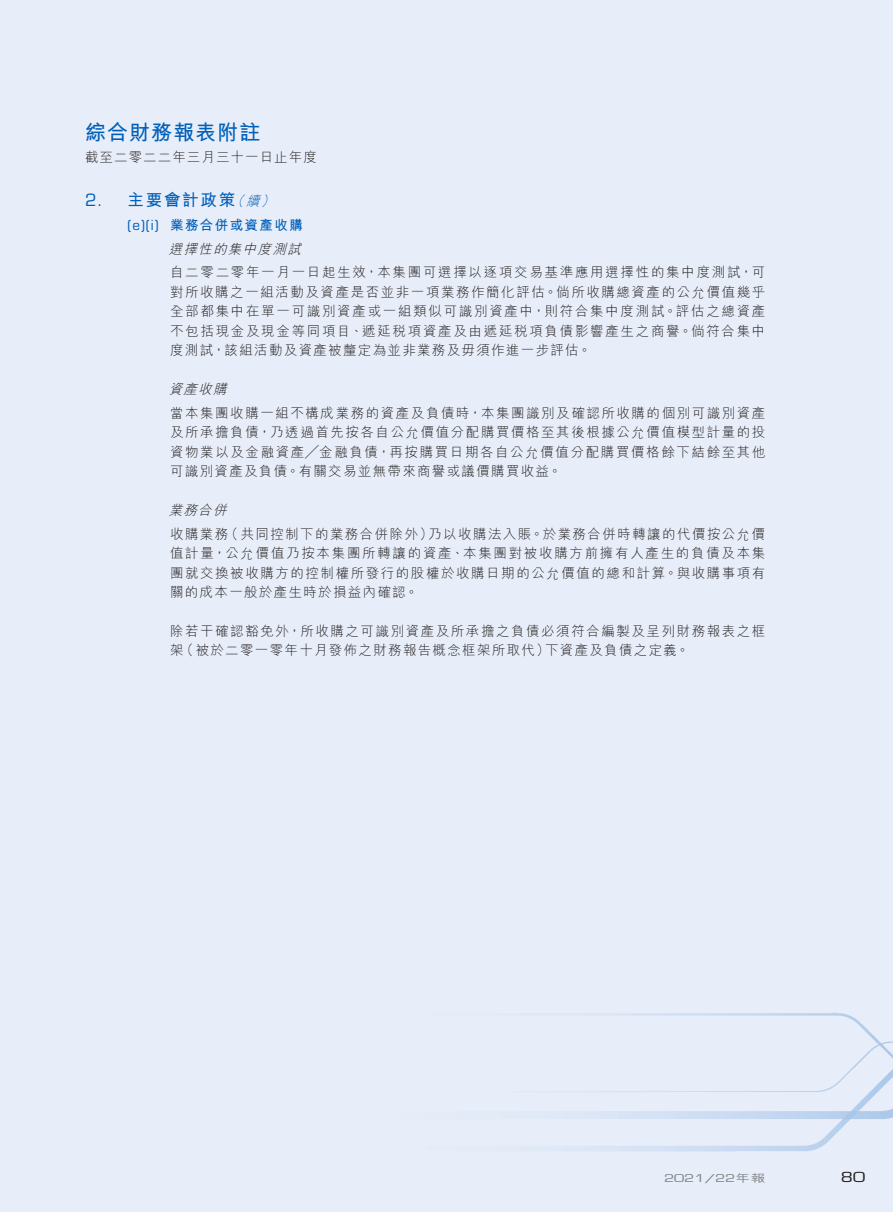
<style>
.page{position:relative;width:893px;height:1212px;background:#fff}
.page>*{position:absolute;margin:0;border:0;box-sizing:border-box;transform-origin:0 0}
.t1{font:700 21px "M Hei HK";letter-spacing:.05em;color:#005fb9}
.t2{font:700 16.5px "M Hei HK";letter-spacing:.105em;color:#005fb9}
.t3{font:16.5px "Eurostile LT Std";color:#005fb9}
.t4{font:300 13.5px/19.5px "M Hei HK";letter-spacing:.105em;color:#231f20;text-align:justify}
.t5{font:italic 300 13.5px "M Hei HK";color:#231f20}
.t6{font:300 13.5px "M Hei HK";letter-spacing:.08em;color:#231f20}
.t7{font:700 13.5px "M Hei HK";letter-spacing:.105em;color:#005fb9}
.t8{font:13.5px "Eurostile LT Std";color:#005fb9}
.t9{font:italic 300 13.5px "M Hei HK";color:#005fb9}
.t10{font:13.5px "Eurostile LT Std";color:#231f20;scale:1.3 1}
.t11{font:10.5px "Eurostile LT Std";letter-spacing:-.005em;color:#808285;scale:1.4 1}
.s1{font-family:"M Hei HK";font-weight:500}
</style>
<div class="page">
<h1 class="t1" style="left:85px;top:117px;width:177px">綜合財務報表附註</h1>
<p class="t6" style="left:85px;top:150px;width:233px">截至二零二二年三月三十一日止年度</p>
<p class="t3" style="left:85px;top:190px;width:19px">2.</p>
<p class="t2" style="left:128px;top:188px;width:109px">主要會計政策</p>
<p class="t9" style="left:231px;top:194px;width:34px">（續</p>
<p class="t9" style="left:261px;top:194px;width:19px">(</p>
<p class="t8" style="left:128px;top:217px;width:33px">e( )(i)</p>
<p class="t7" style="left:170px;top:215px;width:134px">業務合併或資產收購</p>
<p class="t5" style="left:169px;top:242px;width:137px">選擇性的集中度測試</p>
<p class="t4" style="left:170px;top:262px;width:597px">自二零二零年一月一日起生效，本集團可選擇以逐項交易基準應用選擇性的集中度測試，可對所收購之一組活動及資產是否並非一項業務作簡化評估。倘所收購總資產的公允價值幾乎全部都集中在單一可識別資產或一組類似可識別資產中，則符合集中度測試。評估之總資產不包括現金及現金等同項目、遞延稅項資產及由遞延稅項負債影響產生之商譽。倘符合集中度測試，該組活動及資產被釐定為並非業務及毋須作進一步評估。</p>
<p class="t5" style="left:169px;top:382px;width:63px">資產收購</p>
<p class="t4" style="left:170px;top:403px;width:597px">當本集團收購一組不構成業務的資產及負債時，本集團識別及確認所收購的個別可識別資產及所承擔負債，乃透過首先按各自公允價值分配購買價格至其後根據公允價值模型計量的投資物業以及金融資產╱金融負債，再按購買日期各自公允價值分配購買價格餘下結餘至其他可識別資產及負債。有關交易並無帶來商譽或議價購買收益。</p>
<p class="t5" style="left:169px;top:503px;width:63px">業務合併</p>
<p class="t4" style="left:428px;top:524px;width:339px">乃以收購法入賬。於業務合併時轉讓的代價按公允價</p>
<p class="t4" style="left:225px;top:524px;width:210px">（共同控制下的業務合併除外）</p>
<p class="t4" style="left:170px;top:524px;width:597px;text-align:left">收購業務<br>值計量，公允價值乃按本集團所轉讓的資產、本集團對被收購方前擁有人產生的負債及本集團就交換被收購方的控制權所發行的股權於收購日期的公允價值的總和計算。與收購事項有關的成本一般於產生時於損益內確認。</p>
<p class="t4" style="left:545px;top:621px;width:222px;text-indent:-375px">除若干確認豁免外，所收購之可識別資產及所承擔之負債必須符合編製及呈列財務報表之框下資產及負債之定義。</p>
<p class="t4" style="left:180px;top:640px;width:371px">（被於二零一零年十月發佈之財務報告概念框架所取代）</p>
<p class="t4" style="left:170px;top:640px;width:15px">架</p>
<p class="t11" style="left:664px;top:1172px;width:74px">2021/22<span class="s1">年報</span></p>
<p class="t10" style="left:841px;top:1168px;width:20px">80</p>
</div>
